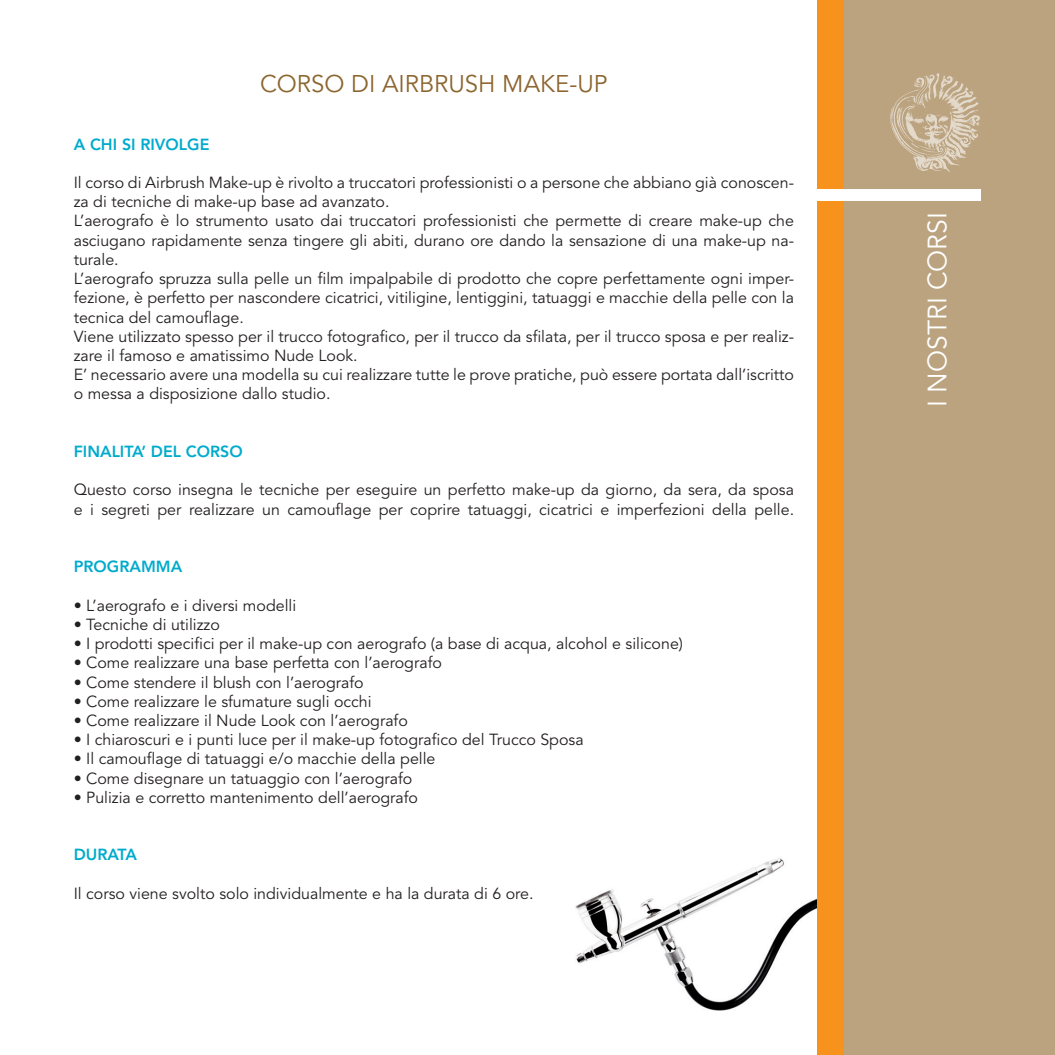
<style>
.page{position:relative;width:1055px;height:1055px;background:#fff}
.page>*{position:absolute;margin:0;border:0;box-sizing:border-box;transform-origin:0 0}
.t1{font:26.4px "Avenir";color:#fff}
.t2{font:24px "Avenir";color:#8c652f}
.t3{font:16px/19.2px "Avenir";color:#231f20}
.t4{font:800 16px "Avenir";color:#00abcd}
</style>
<div class="page">
<div style="left:843px;top:0;width:211px;height:1054px;background:#bba380"></div>
<div style="left:816px;top:0;width:27px;height:1054px;background:#f7931d"></div>
<div style="left:815px;top:189px;width:166px;height:12px;background:#fff"></div>
<img style="left:890px;top:74px;width:89px;height:97px">
<img style="left:575px;top:858px;width:241px;height:153px">
<p class="t2" style="left:260px;top:70px;width:349px">CORSO DI AIRBRUSH MAKE-UP</p>
<p class="t4" style="left:74px;top:135px;width:137px">A CHI SI RIVOLGE</p>
<p class="t3" style="left:74px;top:173px;width:722px">Il corso di Airbrush Make-up è rivolto a truccatori professionisti o a persone che abbiano già conoscen&shy;za di tecniche di make-up base ad avanzato.</p>
<p class="t3" style="left:74px;top:212px;width:722px;text-align:justify">L’aerografo è lo strumento usato dai truccatori professionisti che permette di creare make-up che asciugano rapidamente senza tingere gli abiti, durano ore dando la sensazione di una make-up na&shy;turale.</p>
<p class="t3" style="left:74px;top:269px;width:722px;text-align:justify">L’aerografo spruzza sulla pelle un film impalpabile di prodotto che copre perfettamente ogni imper&shy;fezione, è perfetto per nascondere cicatrici, vitiligine, lentiggini, tatuaggi e macchie della pelle con la tecnica del camouflage.</p>
<p class="t3" style="left:74px;top:327px;width:722px">Viene utilizzato spesso per il trucco fotografico, per il trucco da sfilata, per il trucco sposa e per realiz&shy;zare il famoso e amatissimo Nude Look.</p>
<p class="t3" style="left:74px;top:365px;width:721px">E’ necessario avere una modella su cui realizzare tutte le prove pratiche, può essere portata dall’iscritto o messa a disposizione dallo studio.</p>
<p class="t4" style="left:74px;top:442px;width:171px">FINALITA’ DEL CORSO</p>
<p class="t3" style="left:74px;top:481px;width:722px">Questo corso insegna le tecniche per eseguire un perfetto make-up da giorno, da sera, da sposa e i segreti per realizzare un camouflage per coprire tatuaggi, cicatrici e imperfezioni della pelle.</p>
<p class="t4" style="left:74px;top:557px;width:110px">PROGRAMMA</p>
<p class="t3" style="left:74px;top:596px;width:224px">• L’aerografo e i diversi modelli</p>
<p class="t3" style="left:74px;top:615px;width:148px">• Tecniche di utilizzo</p>
<p class="t3" style="left:74px;top:634px;width:611px">• I prodotti specifici per il make-up con aerografo (a base di acqua, alcohol e silicone)</p>
<p class="t3" style="left:74px;top:653px;width:370px">• Come realizzare una base perfetta con l’aerografo</p>
<p class="t3" style="left:74px;top:673px;width:291px">• Come stendere il blush con l’aerografo</p>
<p class="t3" style="left:74px;top:692px;width:299px">• Come realizzare le sfumature sugli occhi</p>
<p class="t3" style="left:74px;top:711px;width:335px">• Come realizzare il Nude Look con l’aerografo</p>
<p class="t3" style="left:74px;top:730px;width:511px">• I chiaroscuri e i punti luce per il make-up fotografico del Trucco Sposa</p>
<p class="t3" style="left:74px;top:749px;width:363px">• Il camouflage di tatuaggi e/o macchie della pelle</p>
<p class="t3" style="left:74px;top:769px;width:340px">• Come disegnare un tatuaggio con l’aerografo</p>
<p class="t3" style="left:74px;top:788px;width:346px">• Pulizia e corretto mantenimento dell’aerografo</p>
<p class="t4" style="left:74px;top:845px;width:65px">DURATA</p>
<p class="t3" style="left:74px;top:884px;width:461px">Il corso viene svolto solo individualmente e ha la durata di 6 ore.</p>
<p class="t1" style="left:922px;top:407px;width:196px;rotate:-90deg">I NOSTRI CORSI</p>
</div>
